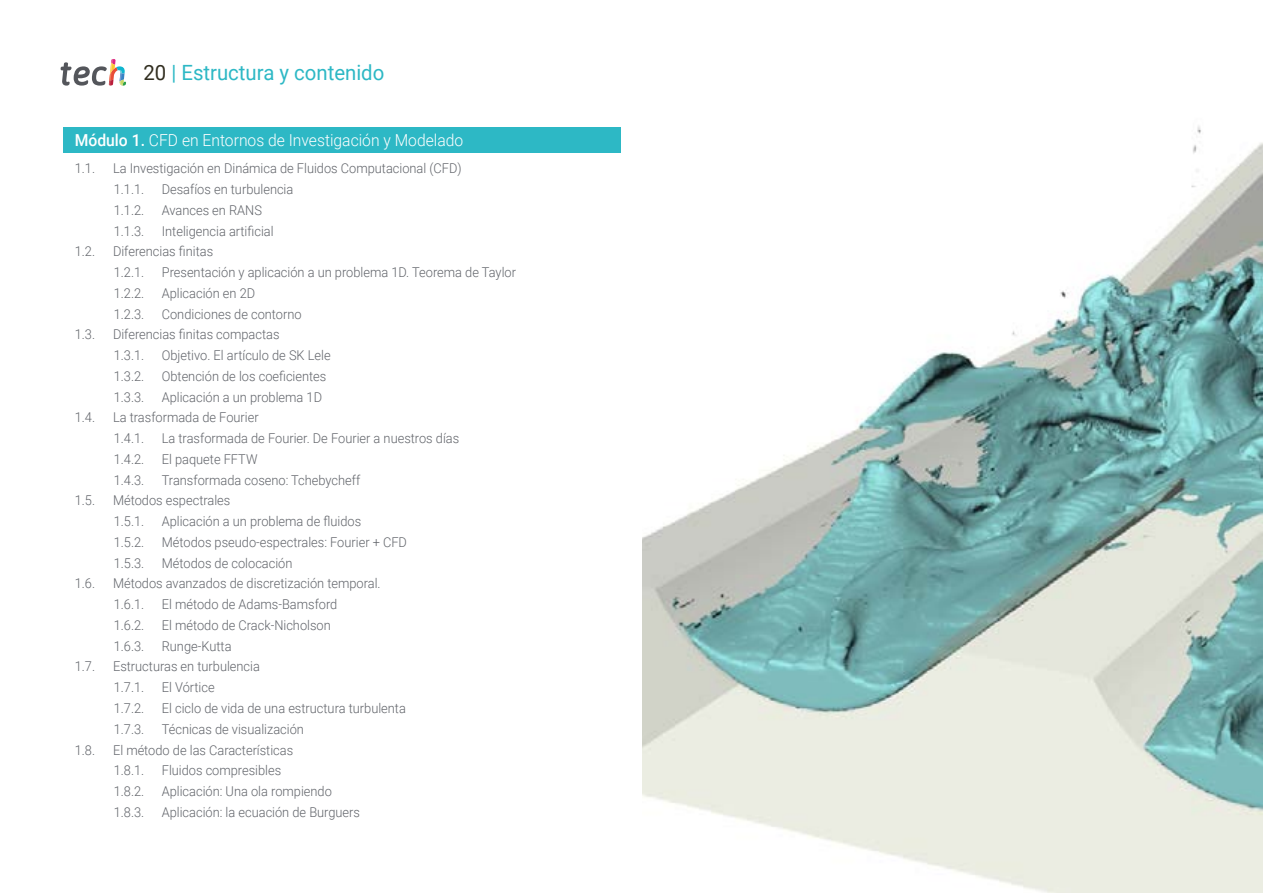
<style>
.page{position:relative;width:1263px;height:893px;background:#fff}
.page>*{position:absolute;margin:0;border:0;box-sizing:border-box;transform-origin:0 0}
.t1{font:21px "Roboto";color:#2db8c5}
.t2{font:300 16.5px "Roboto";color:#fff;scale:.95 1}
.t3{font:300 13.5px/20.7px "Roboto";color:#61646a;scale:.95 1}
.s1{color:#312e20}
.s2{font-weight:500}
</style>
<div class="page">
<div style="left:64px;top:128px;width:557px;height:25px;background:#2db8c5"></div>
<svg style="left:61px;top:59px;width:65px;height:27px"></svg>
<img style="left:642px;top:126px;width:621px;height:767px">
<h1 class="t1" style="left:144px;top:57px;width:242px"><span class="s1">20</span> | Estructura y contenido</h1>
<p class="t2" style="left:75px;top:129px;width:410px"><span class="s2">Módulo 1.</span> CFD en Entornos de Investigación y Modelado</p>
<p class="t3" style="left:75px;top:158px;width:23px">1.1.</p>
<p class="t3" style="left:113px;top:158px;width:368px">La Investigación en Dinámica de Fluidos Computacional (CFD)<br>1.1.1.</p>
<p class="t3" style="left:162px;top:179px;width:140px">Desafíos en turbulencia</p>
<p class="t3" style="left:114px;top:199px;width:34px">1.1.2.</p>
<p class="t3" style="left:162px;top:199px;width:107px">Avances en RANS</p>
<p class="t3" style="left:114px;top:220px;width:34px">1.1.3.</p>
<p class="t3" style="left:162px;top:220px;width:119px">Inteligencia artificial</p>
<p class="t3" style="left:75px;top:241px;width:23px">1.2.</p>
<p class="t3" style="left:113px;top:241px;width:107px">Diferencias finitas<br>1.2.1.</p>
<p class="t3" style="left:162px;top:262px;width:374px">Presentación y aplicación a un problema 1D. Teorema de Taylor</p>
<p class="t3" style="left:114px;top:282px;width:34px">1.2.2.</p>
<p class="t3" style="left:162px;top:282px;width:100px">Aplicación en 2D</p>
<p class="t3" style="left:114px;top:303px;width:34px">1.2.3.</p>
<p class="t3" style="left:162px;top:303px;width:149px">Condiciones de contorno</p>
<p class="t3" style="left:75px;top:324px;width:23px">1.3.</p>
<p class="t3" style="left:113px;top:324px;width:177px">Diferencias finitas compactas<br>1.3.1.</p>
<p class="t3" style="left:162px;top:345px;width:179px">Objetivo. El artículo de SK Lele</p>
<p class="t3" style="left:114px;top:365px;width:34px">1.3.2.</p>
<p class="t3" style="left:162px;top:365px;width:175px">Obtención de los coeficientes</p>
<p class="t3" style="left:114px;top:386px;width:34px">1.3.3.</p>
<p class="t3" style="left:162px;top:386px;width:170px">Aplicación a un problema 1D</p>
<p class="t3" style="left:75px;top:407px;width:23px">1.4.</p>
<p class="t3" style="left:113px;top:407px;width:155px">La trasformada de Fourier<br>1.4.1.</p>
<p class="t3" style="left:162px;top:428px;width:315px">La trasformada de Fourier. De Fourier a nuestros días</p>
<p class="t3" style="left:114px;top:448px;width:34px">1.4.2.</p>
<p class="t3" style="left:162px;top:448px;width:102px">El paquete FFTW</p>
<p class="t3" style="left:114px;top:469px;width:34px">1.4.3.</p>
<p class="t3" style="left:162px;top:469px;width:211px">Transformada coseno: Tchebycheff</p>
<p class="t3" style="left:75px;top:490px;width:23px">1.5.</p>
<p class="t3" style="left:113px;top:490px;width:125px">Métodos espectrales<br>1.5.1.</p>
<p class="t3" style="left:162px;top:511px;width:211px">Aplicación a un problema de fluidos</p>
<p class="t3" style="left:114px;top:531px;width:34px">1.5.2.</p>
<p class="t3" style="left:162px;top:531px;width:260px">Métodos pseudo-espectrales: Fourier + CFD</p>
<p class="t3" style="left:114px;top:552px;width:34px">1.5.3.</p>
<p class="t3" style="left:162px;top:552px;width:139px">Métodos de colocación</p>
<p class="t3" style="left:75px;top:573px;width:23px">1.6.</p>
<p class="t3" style="left:113px;top:573px;width:283px">Métodos avanzados de discretización temporal.<br>1.6.1.</p>
<p class="t3" style="left:162px;top:594px;width:186px">El método de Adams-Bamsford</p>
<p class="t3" style="left:114px;top:614px;width:34px">1.6.2.</p>
<p class="t3" style="left:162px;top:614px;width:179px">El método de Crack-Nicholson</p>
<p class="t3" style="left:114px;top:635px;width:34px">1.6.3.</p>
<p class="t3" style="left:162px;top:635px;width:75px">Runge-Kutta</p>
<p class="t3" style="left:75px;top:656px;width:23px">1.7.</p>
<p class="t3" style="left:113px;top:656px;width:156px">Estructuras en turbulencia<br>1.7.1.</p>
<p class="t3" style="left:162px;top:677px;width:57px">El Vórtice</p>
<p class="t3" style="left:114px;top:697px;width:34px">1.7.2.</p>
<p class="t3" style="left:162px;top:697px;width:258px">El ciclo de vida de una estructura turbulenta</p>
<p class="t3" style="left:114px;top:718px;width:34px">1.7.3.</p>
<p class="t3" style="left:162px;top:718px;width:151px">Técnicas de visualización</p>
<p class="t3" style="left:75px;top:739px;width:23px">1.8.</p>
<p class="t3" style="left:113px;top:739px;width:191px">El método de las Características<br>1.8.1.</p>
<p class="t3" style="left:162px;top:760px;width:127px">Fluidos compresibles</p>
<p class="t3" style="left:114px;top:780px;width:34px">1.8.2.</p>
<p class="t3" style="left:162px;top:780px;width:181px">Aplicación: Una ola rompiendo</p>
<p class="t3" style="left:114px;top:801px;width:34px">1.8.3.</p>
<p class="t3" style="left:162px;top:801px;width:210px">Aplicación: la ecuación de Burguers</p>
</div>
